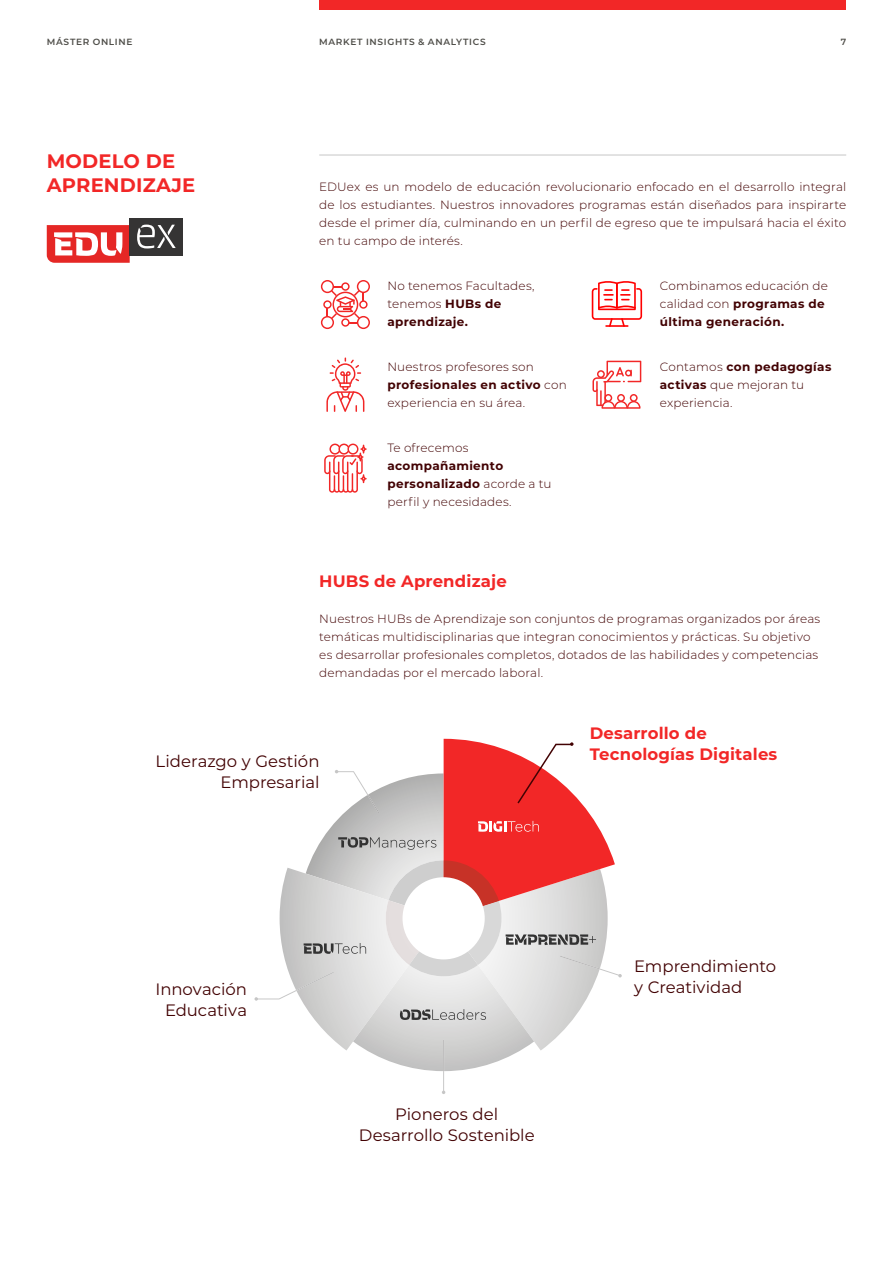
<style>
.page{position:relative;width:893px;height:1263px;background:#fff}
.page>*{position:absolute;margin:0;border:0;box-sizing:border-box;transform-origin:0 0}
.t1{font:700 19.5px/24px "Montserrat";letter-spacing:.01em;color:#f22727}
.t2{font:16.5px/21px "Montserrat";color:#420203;text-align:center}
.t3{font:700 16.5px/21px "Montserrat";letter-spacing:.01em;color:#f22727}
.t4{font:300 12px/18px "Montserrat";letter-spacing:.015em;color:#420203}
.t5{font:600 9px "Montserrat";letter-spacing:.075em;color:#4e4d48}
.s1{font-weight:700}
</style>
<div class="page">
<div style="left:319px;top:0;width:527px;height:10px;background:#f22727"></div>
<hr style="left:319px;top:155px;width:527px;height:1px;background:#c6c6c6">
<svg style="left:321px;top:280px;width:49px;height:49px"></svg>
<svg style="left:592px;top:361px;width:49px;height:48px"></svg>
<svg style="left:324px;top:444px;width:43px;height:49px"></svg>
<svg style="left:326px;top:357px;width:38px;height:55px"></svg>
<svg style="left:592px;top:281px;width:50px;height:46px"></svg>
<svg style="left:254px;top:739px;width:368px;height:355px"></svg>
<svg style="left:47px;top:225px;width:83px;height:38px"></svg>
<div style="left:130px;top:218px;width:53px;height:37px;background:#353434"></div>
<svg style="left:137px;top:225px;width:39px;height:23px"></svg>
<p class="t5" style="left:47px;top:35px;width:87px">MÁSTER ONLINE</p>
<p class="t5" style="left:319px;top:35px;width:168px">MARKET INSIGHTS &amp; ANALYTICS</p>
<p class="t5" style="left:841px;top:35px;width:7px">7</p>
<h1 class="t1" style="left:47px;top:148px;width:150px">MODELO DE<br>APRENDIZAJE</h1>
<p class="t4" style="left:319px;top:177px;width:528px;text-align:justify">EDUex es un modelo de educación revolucionario enfocado en el desarrollo integral de los estudiantes. Nuestros innovadores programas están diseñados para inspirarte desde el primer día, culminando en un perfil de egreso que te impulsará hacia el éxito en tu campo de interés.</p>
<p class="t4" style="left:387px;top:276px;width:149px">No tenemos Facultades, tenemos <span class="s1">HUBs de aprendizaje.</span></p>
<p class="t4" style="left:387px;top:357px;width:181px">Nuestros profesores son <span class="s1">profesionales en activo</span> con experiencia en su área.</p>
<p class="t4" style="left:387px;top:438px;width:83px">Te ofrecemos</p>
<p class="t4" style="left:387px;top:456px;width:166px"><span class="s1">acompañamiento personalizado</span> acorde a tu perfil y necesidades.</p>
<p class="t4" style="left:660px;top:276px;width:170px">Combinamos educación de calidad con <span class="s1">programas de última generación.</span></p>
<p class="t4" style="left:660px;top:357px;width:173px">Contamos <span class="s1">con pedagogías activas</span> que mejoran tu experiencia.</p>
<h2 class="t3" style="left:319px;top:570px;width:189px">HUBS de Aprendizaje</h2>
<p class="t4" style="left:319px;top:609px;width:503px">Nuestros HUBs de Aprendizaje son conjuntos de programas organizados por áreas temáticas multidisciplinarias que integran conocimientos y prácticas. Su objetivo es desarrollar profesionales completos, dotados de las habilidades y competencias demandadas por el mercado laboral.</p>
<h2 class="t2" style="left:155px;top:750px;width:166px;text-align:right">Liderazgo y Gestión<br>Empresarial</h2>
<h2 class="t3" style="left:590px;top:722px;width:189px">Desarrollo de<br>Tecnologías Digitales</h2>
<h2 class="t2" style="left:155px;top:978px;width:93px">Innovación<br>Educativa</h2>
<h2 class="t2" style="left:359px;top:1103px;width:177px">Pioneros del<br>Desarrollo Sostenible</h2>
<h2 class="t2" style="left:634px;top:955px;width:143px;text-align:left">Emprendimiento y Creatividad</h2>
</div>
